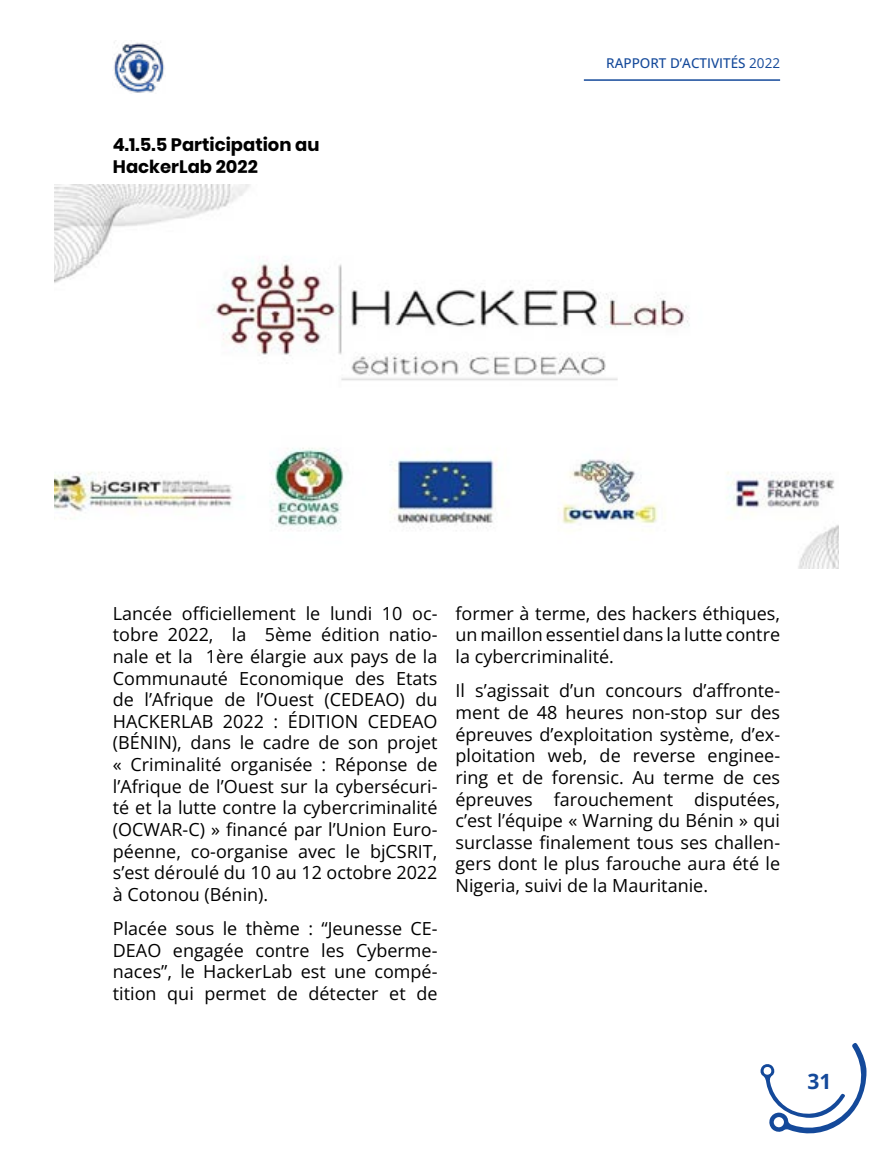
<style>
.page{position:relative;width:893px;height:1149px;background:#fff}
.page>*{position:absolute;margin:0;border:0;box-sizing:border-box;transform-origin:0 0}
.t1{font:700 21px "Open Sans";color:#14499a}
.t2{font:18px/21.6px "Open Sans";color:#000;text-align:justify}
.t3{font:700 18px/21.6px "Poppins";color:#000}
.t4{font:500 13.5px "Open Sans";color:#14499a}
.s1{font-weight:400}
</style>
<div class="page">
<img style="left:54px;top:184px;width:785px;height:384px">
<img style="left:113px;top:42px;width:52px;height:51px">
<hr style="left:584px;top:79px;width:196px;height:2px;background:#14499a">
<svg style="left:760px;top:1043px;width:107px;height:91px"></svg>
<p class="t3" style="left:113px;top:134px;width:208px">4.1.5.5 Participation au<br>HackerLab 2022</p>
<p class="t4" style="left:606px;top:54px;width:175px">RAPPORT D’ACTIVITÉS <span class="s1">2022</span></p>
<p class="t2" style="left:113px;top:601px;width:326px">Lancée officiellement le lundi 10 oc&shy;tobre 2022, la 5ème édition natio&shy;nale et la 1ère élargie aux pays de la Communauté Economique des Etats de l’Afrique de l’Ouest (CEDEAO) du HACKERLAB 2022 : ÉDITION CEDEAO (BÉNIN), dans le cadre de son projet « Criminalité organisée : Réponse de l’Afrique de l’Ouest sur la cybersécuri&shy;té et la lutte contre la cybercriminalité (OCWAR-C) » financé par l’Union Euro&shy;péenne, co-organise avec le bjCSRIT, s’est déroulé du 10 au 12 octobre 2022 à Cotonou (Bénin).</p>
<p class="t2" style="left:113px;top:917px;width:326px">Placée sous le thème : “Jeunesse CE-DEAO engagée contre les Cyberme&shy;naces”, le HackerLab est une compé&shy;tition qui permet de détecter et de</p>
<p class="t2" style="left:455px;top:601px;width:326px">former à terme, des hackers éthiques, un maillon essentiel dans la lutte contre la cybercriminalité.</p>
<p class="t2" style="left:455px;top:679px;width:326px">Il s’agissait d’un concours d’affronte&shy;ment de 48 heures non-stop sur des épreuves d’exploitation système, d’ex&shy;ploitation web, de reverse enginee&shy;ring et de forensic. Au terme de ces épreuves farouchement disputées, c’est l’équipe « Warning du Bénin » qui surclasse finalement tous ses challen&shy;gers dont le plus farouche aura été le Nigeria, suivi de la Mauritanie.</p>
<p class="t1" style="left:807px;top:1066px;width:26px">31</p>
</div>
